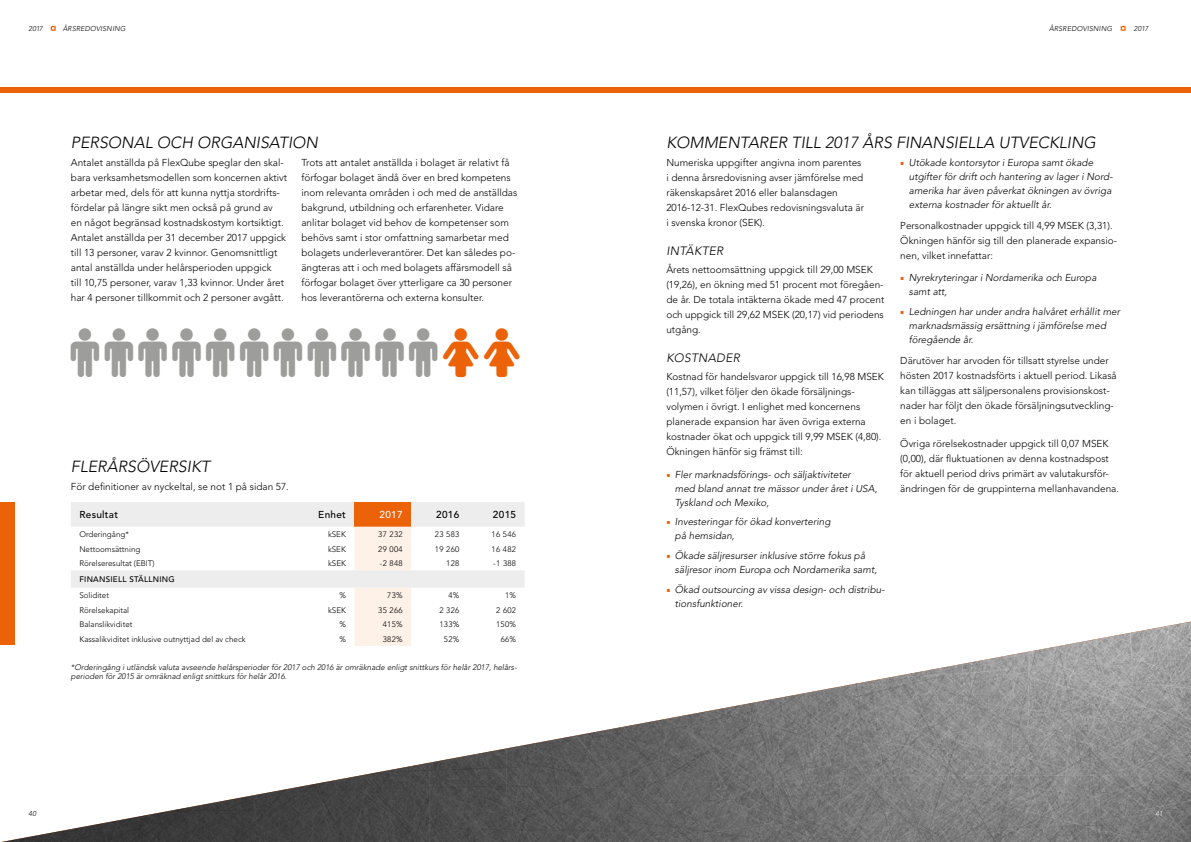
<style>
.page{position:relative;width:1191px;height:842px;background:#fff}
.page>*{position:absolute;margin:0;border:0;box-sizing:border-box;transform-origin:0 0}
.t1{font:italic 300 16px "Avenir LT Std";color:#000}
.t2{font:italic 300 12px "Avenir LT Std";letter-spacing:.02em;color:#000}
.t3{font:300 10px/15px "Avenir LT Std";color:#000}
.t4{font:italic 300 10px/14px "Avenir LT Std";color:#000}
.t5{font:500 10px "Avenir LT Std";letter-spacing:.03em;color:#000}
.t6{font:500 10px "Avenir LT Std";color:#fff}
.t7{font:300 8px "Avenir LT Std";color:#000}
.t8{font:italic 300 8px/9.6px "Avenir LT Std";color:#000}
.t9{font:500 8px "Avenir LT Std";letter-spacing:.03em;color:#000}
.t10{font:italic 300 7px "Avenir LT Std";letter-spacing:.03em;color:#000}
.t11{font:italic 300 7px "Avenir LT Std";color:#fff}
.s1{font-family:"Minion Pro";font-weight:700;font-style:normal;font-stretch:condensed;color:#eb6209}
</style>
<div class="page">
<img style="left:1px;top:621px;width:1190px;height:221px">
<svg style="left:51px;top:26px;width:5px;height:5px"></svg>
<svg style="left:1120px;top:26px;width:5px;height:5px"></svg>
<svg style="left:71px;top:502px;width:453px;height:144px"></svg>
<div style="left:0;top:502px;width:14px;height:143px;background:#eb6209"></div>
<div style="left:0;top:87px;width:1191px;height:5px;background:#eb6209"></div>
<p class="t10" style="left:28px;top:24px;width:16px">2017</p>
<p class="t10" style="left:63px;top:24px;width:64px">ÅRSREDOVISNING</p>
<p class="t10" style="left:1049px;top:24px;width:64px">ÅRSREDOVISNING</p>
<p class="t10" style="left:1133px;top:24px;width:16px">2017</p>
<h1 class="t1" style="left:71px;top:133px;width:249px">PERSONAL OCH ORGANISATION</h1>
<p class="t3" style="left:71px;top:155px;width:218px">Antalet anställda på FlexQube speglar den skal&shy;bara verksamhetsmodellen som koncernen aktivt arbetar med, dels för att kunna nyttja stordrifts&shy;fördelar på längre sikt men också på grund av<br>en något begränsad kostnadskostym kortsiktigt.<br>Antalet anställda per 31 december 2017 uppgick till 13 personer, varav 2 kvinnor. Genomsnittligt antal anställda under helårsperioden uppgick<br>till 10,75 personer, varav 1,33 kvinnor. Under året har 4 personer tillkommit och 2 personer avgått.</p>
<p class="t3" style="left:301px;top:155px;width:217px">Trots att antalet anställda i bolaget är relativt få förfogar bolaget ändå över en bred kompetens inom relevanta områden i och med de anställdas bakgrund, utbildning och erfarenheter. Vidare anlitar bolaget vid behov de kompetenser som behövs samt i stor omfattning samarbetar med bolagets underleverantörer. Det kan således po&shy;ängteras att i och med bolagets affärsmodell så förfogar bolaget över ytterligare ca 30 personer hos leverantörerna och externa konsulter.</p>
<h1 class="t1" style="left:71px;top:457px;width:141px">FLERÅRSÖVERSIKT</h1>
<p class="t3" style="left:71px;top:479px;width:218px">För definitioner av nyckeltal, se not 1 på sidan 57.</p>
<p class="t5" style="left:79px;top:509px;width:40px">Resultat</p>
<p class="t5" style="left:318px;top:509px;width:29px">Enhet</p>
<p class="t6" style="left:379px;top:509px;width:25px">2017</p>
<p class="t5" style="left:436px;top:509px;width:25px">2016</p>
<p class="t5" style="left:493px;top:509px;width:25px">2015</p>
<p class="t7" style="left:79px;top:529px;width:51px">Orderingång*</p>
<p class="t7" style="left:328px;top:529px;width:19px">kSEK</p>
<p class="t7" style="left:378px;top:529px;width:26px">37 232</p>
<p class="t7" style="left:435px;top:529px;width:26px">23 583</p>
<p class="t7" style="left:491px;top:529px;width:26px">16 546</p>
<p class="t7" style="left:79px;top:544px;width:62px">Nettoomsättning</p>
<p class="t7" style="left:328px;top:544px;width:19px">kSEK</p>
<p class="t7" style="left:378px;top:544px;width:26px">29 004</p>
<p class="t7" style="left:435px;top:544px;width:26px">19 260</p>
<p class="t7" style="left:491px;top:544px;width:26px">16 482</p>
<p class="t7" style="left:79px;top:559px;width:77px">Rörelseresultat (EBIT)</p>
<p class="t7" style="left:328px;top:559px;width:19px">kSEK</p>
<p class="t7" style="left:380px;top:559px;width:24px">-2 848</p>
<p class="t7" style="left:446px;top:559px;width:15px">128</p>
<p class="t7" style="left:493px;top:559px;width:24px">-1 388</p>
<p class="t9" style="left:79px;top:575px;width:97px">FINANSIELL STÄLLNING</p>
<p class="t7" style="left:79px;top:590px;width:31px">Soliditet</p>
<p class="t7" style="left:339px;top:590px;width:8px">%</p>
<p class="t7" style="left:387px;top:590px;width:17px">73%</p>
<p class="t7" style="left:448px;top:590px;width:12px">4%</p>
<p class="t7" style="left:505px;top:590px;width:12px">1%</p>
<p class="t7" style="left:79px;top:605px;width:51px">Rörelsekapital</p>
<p class="t7" style="left:328px;top:605px;width:19px">kSEK</p>
<p class="t7" style="left:378px;top:605px;width:26px">35 266</p>
<p class="t7" style="left:439px;top:605px;width:21px">2 326</p>
<p class="t7" style="left:496px;top:605px;width:21px">2 602</p>
<p class="t7" style="left:79px;top:620px;width:55px">Balanslikviditet</p>
<p class="t7" style="left:339px;top:620px;width:8px">%</p>
<p class="t7" style="left:383px;top:620px;width:21px">415%</p>
<p class="t7" style="left:439px;top:620px;width:21px">133%</p>
<p class="t7" style="left:496px;top:620px;width:21px">150%</p>
<p class="t7" style="left:79px;top:634px;width:168px">Kassalikviditet inklusive outnyttjad del av check</p>
<p class="t7" style="left:339px;top:634px;width:8px">%</p>
<p class="t7" style="left:383px;top:634px;width:21px">382%</p>
<p class="t7" style="left:444px;top:634px;width:17px">52%</p>
<p class="t7" style="left:500px;top:634px;width:17px">66%</p>
<p class="t8" style="left:71px;top:662px;width:447px">*Orderingång i utländsk valuta avseende helårsperioder för 2017 och 2016 är omräknade enligt snittkurs för helår 2017, helårs&shy;perioden för 2015 är omräknad enligt snittkurs för helår 2016.</p>
<p class="t10" style="left:28px;top:809px;width:9px">40</p>
<h1 class="t1" style="left:666px;top:133px;width:431px">KOMMENTARER TILL 2017 ÅRS FINANSIELLA UTVECKLING</h1>
<p class="t3" style="left:666px;top:155px;width:199px">Numeriska uppgifter angivna inom parentes i denna årsredovisning avser jämförelse med räkenskapsåret 2016 eller balansdagen 2016-12-31. FlexQubes redovisningsvaluta är i svenska kronor (SEK).</p>
<p class="t2" style="left:666px;top:244px;width:58px">INTÄKTER</p>
<p class="t3" style="left:666px;top:262px;width:219px">Årets nettoomsättning uppgick till 29,00 MSEK (19,26), en ökning med 51 procent mot föregåen&shy;de år. De totala intäkterna ökade med 47 procent och uppgick till 29,62 MSEK (20,17) vid periodens utgång.</p>
<p class="t2" style="left:666px;top:351px;width:75px">KOSTNADER</p>
<p class="t3" style="left:666px;top:369px;width:219px">Kostnad för handelsvaror uppgick till 16,98 MSEK (11,57), vilket följer den ökade försäljnings&shy;volymen i övrigt. I enlighet med koncernens planerade expansion har även övriga externa kostnader ökat och uppgick till 9,99 MSEK (4,80).<br>Ökningen hänför sig främst till:</p>
<p class="t4" style="left:675px;top:467px;width:204px;text-indent:-8px"><span class="s1">■</span> Fler marknadsförings- och säljaktiviteter<br>med bland annat tre mässor under året i USA,<br>Tyskland och Mexiko,</p>
<p class="t4" style="left:675px;top:515px;width:157px;text-indent:-8px"><span class="s1">■</span> Investeringar för ökad konvertering på hemsidan,</p>
<p class="t4" style="left:675px;top:549px;width:203px;text-indent:-8px"><span class="s1">■</span> Ökade säljresurser inklusive större fokus på säljresor inom Europa och Nordamerika samt,</p>
<p class="t4" style="left:675px;top:582px;width:211px;text-indent:-8px"><span class="s1">■</span> Ökad outsourcing av vissa design- och distribu&shy;tionsfunktioner.</p>
<p class="t4" style="left:908px;top:156px;width:205px;text-indent:-8px"><span class="s1">■</span> Utökade kontorsytor i Europa samt ökade utgifter för drift och hantering av lager i Nord&shy;amerika har även påverkat ökningen av övriga externa kostnader för aktuellt år.</p>
<p class="t3" style="left:900px;top:218px;width:218px">Personalkostnader uppgick till 4,99 MSEK (3,31).<br>Ökningen hänför sig till den planerade expansio&shy;nen, vilket innefattar:</p>
<p class="t4" style="left:908px;top:271px;width:189px;text-indent:-8px"><span class="s1">■</span> Nyrekryteringar i Nordamerika och Europa samt att,</p>
<p class="t4" style="left:908px;top:305px;width:213px;text-indent:-8px"><span class="s1">■</span> Ledningen har under andra halvåret erhållit mer marknadsmässig ersättning i jämförelse med föregående år.</p>
<p class="t3" style="left:900px;top:353px;width:218px">Därutöver har arvoden för tillsatt styrelse under hösten 2017 kostnadsförts i aktuell period. Likaså kan tilläggas att säljpersonalens provisionskost&shy;nader har följt den ökade försäljningsutveckling&shy;en i bolaget.</p>
<p class="t3" style="left:900px;top:436px;width:218px">Övriga rörelsekostnader uppgick till 0,07 MSEK (0,00), där fluktuationen av denna kostnadspost för aktuell period drivs primärt av valutakursför&shy;ändringen för de gruppinterna mellanhavandena.</p>
<p class="t11" style="left:1155px;top:809px;width:9px">41</p>
</div>
